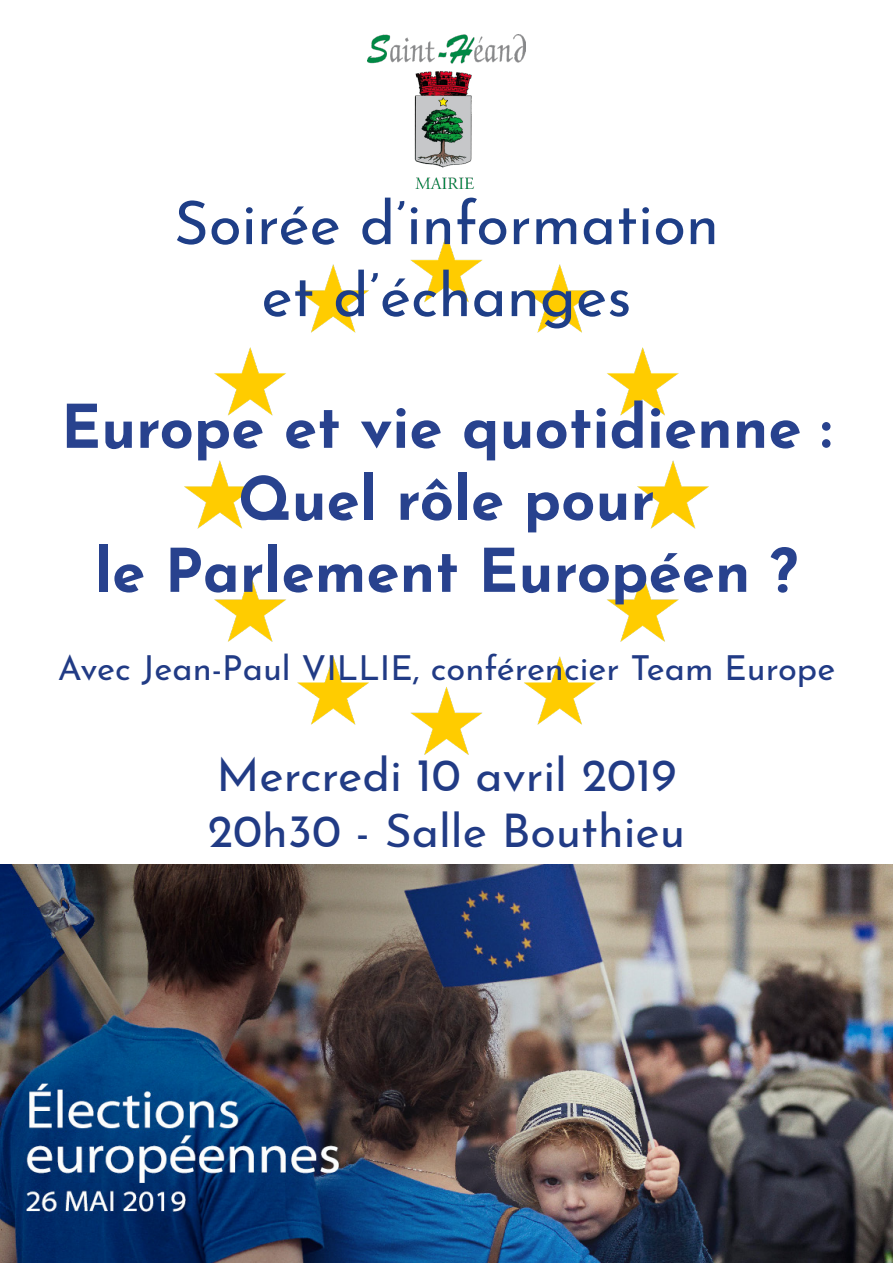
<style>
.page{position:relative;width:893px;height:1263px;background:#fff}
.page>*{position:absolute;margin:0;border:0;box-sizing:border-box;transform-origin:0 0}
.t1{font:700 60px "Josefin Sans";color:#28428e}
.t2{font:60px "Josefin Sans";color:#1e3e87}
.t3{font:46.5px "Josefin Sans";color:#213b85}
.t4{font:34.5px "Josefin Sans";color:#213b85}
</style>
<div class="page">
<img style="left:185px;top:235px;width:523px;height:519px">
<img style="left:0;top:865px;width:893px;height:398px">
<img style="left:368px;top:34px;width:157px;height:154px">
<p class="t2" style="left:174px;top:173px;width:547px">Soirée d’information</p>
<p class="t2" style="left:261px;top:245px;width:372px">et d’échanges</p>
<p class="t1" style="left:61px;top:373px;width:772px">Europe et vie quotidienne :</p>
<p class="t1" style="left:238px;top:445px;width:419px">Quel rôle pour</p>
<p class="t1" style="left:95px;top:517px;width:704px">le Parlement Européen ?</p>
<p class="t4" style="left:58px;top:639px;width:779px">Avec Jean-Paul VILLIE, conférencier Team Europe</p>
<p class="t3" style="left:216px;top:736px;width:462px">Mercredi 10 avril 2019</p>
<p class="t3" style="left:208px;top:792px;width:479px">20h30 - Salle Bouthieu</p>
</div>
